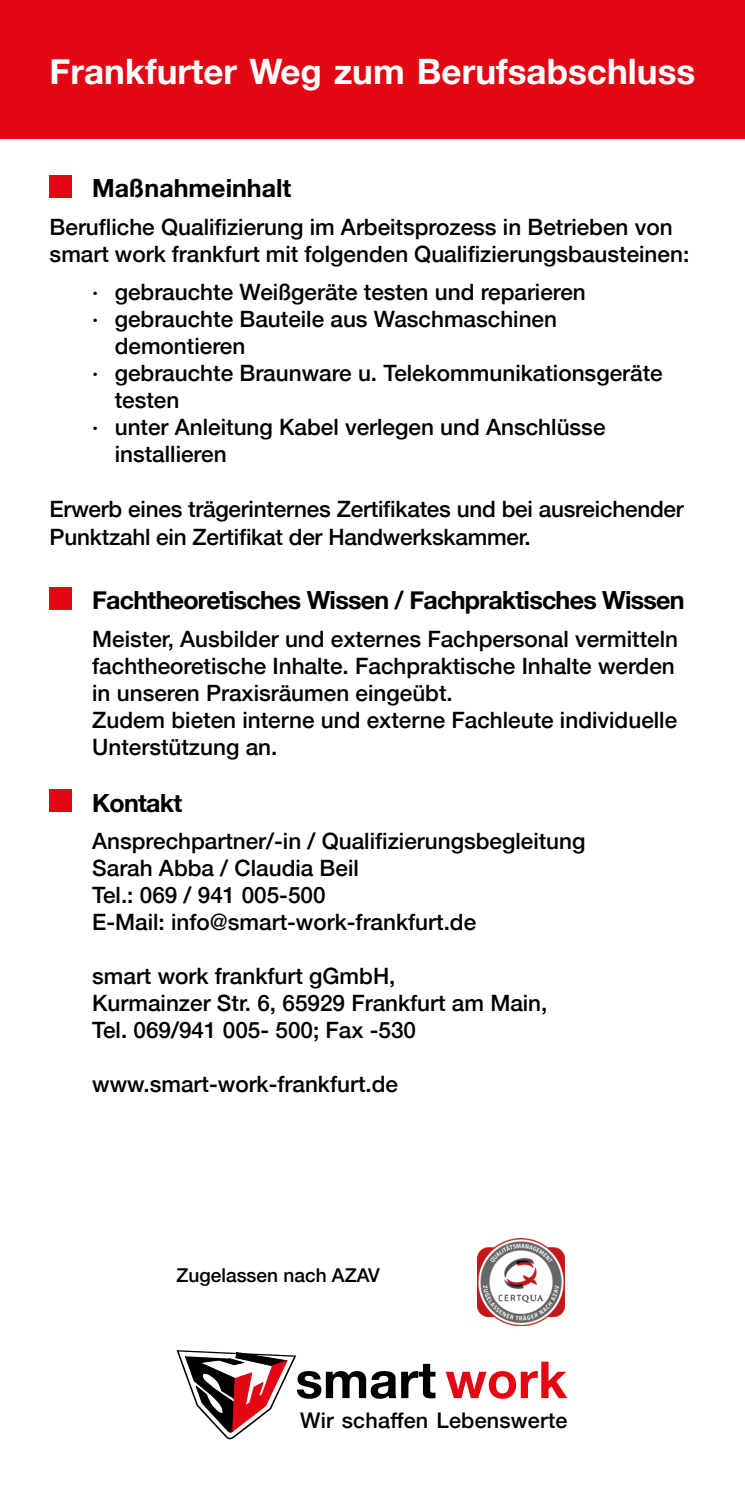
<style>
.page{position:relative;width:745px;height:1489px;background:#fff}
.page>*{position:absolute;margin:0;border:0;box-sizing:border-box;transform-origin:0 0}
.t1{font:700 51px "Helvetica Neue";color:#000}
.t2{font:700 35px "Helvetica Neue";color:#fff}
.t3{font:700 25px "Helvetica Neue";letter-spacing:-.03em;color:#000}
.t4{font:700 25px "Helvetica Neue";color:#000}
.t5{font:500 22.5px/27px "Helvetica Neue";color:#000}
.t6{font:500 21.5px "Helvetica Neue";letter-spacing:.01em;color:#000}
.t7{font:500 19px "Helvetica Neue";color:#000}
.s1{color:#e30613}
</style>
<div class="page">
<div style="left:0;top:0;width:744px;height:139px;background:#e30613"></div>
<div style="left:50px;top:175px;width:22px;height:22px;background:#e30613"></div>
<div style="left:50px;top:587px;width:22px;height:22px;background:#e30613"></div>
<div style="left:50px;top:789px;width:22px;height:22px;background:#e30613"></div>
<svg style="left:176px;top:1350px;width:120px;height:89px"></svg>
<img style="left:477px;top:1238px;width:87px;height:87px">
<h2 class="t2" style="left:50px;top:44px;width:646px">Frankfurter Weg zum Berufsabschluss</h2>
<p class="t4" style="left:92px;top:169px;width:200px">Maßnahmeinhalt</p>
<p class="t5" style="left:50px;top:211px;width:640px">Berufliche Qualifizierung im Arbeitsprozess in Betrieben von smart work frankfurt mit folgenden Qualifizierungsbausteinen:</p>
<p class="t5" style="left:92px;top:276px;width:495px">· gebrauchte Weißgeräte testen und reparieren</p>
<p class="t5" style="left:92px;top:303px;width:466px">· gebrauchte Bauteile aus Waschmaschinen</p>
<p class="t5" style="left:115px;top:330px;width:132px">demontieren</p>
<p class="t5" style="left:92px;top:357px;width:571px">· gebrauchte Braunware u. Telekommunikationsgeräte</p>
<p class="t5" style="left:115px;top:384px;width:66px">testen</p>
<p class="t5" style="left:92px;top:411px;width:514px">· unter Anleitung Kabel verlegen und Anschlüsse</p>
<p class="t5" style="left:115px;top:438px;width:113px">installieren</p>
<p class="t5" style="left:50px;top:493px;width:635px">Erwerb eines trägerinternes Zertifikates und bei ausreichender<br>Punktzahl ein Zertifikat der Handwerkskammer.</p>
<p class="t3" style="left:92px;top:580px;width:593px">Fachtheoretisches Wissen / Fachpraktisches Wissen</p>
<p class="t5" style="left:92px;top:623px;width:587px">Meister, Ausbilder und externes Fachpersonal vermitteln fachtheoretische Inhalte. Fachpraktische Inhalte werden in unseren Praxisräumen eingeübt.<br>Zudem bieten interne und externe Fachleute individuelle Unterstützung an.</p>
<p class="t3" style="left:92px;top:783px;width:91px">Kontakt</p>
<p class="t5" style="left:92px;top:825px;width:494px">Ansprechpartner/-in / Qualifizierungsbegleitung Sarah Abba / Claudia Beil<br>Tel.: 069 / 941 005-500<br>E-Mail: info@smart-work-frankfurt.de</p>
<p class="t5" style="left:92px;top:960px;width:456px">smart work frankfurt gGmbH,<br>Kurmainzer Str. 6, 65929 Frankfurt am Main,<br>Tel. 069/941 005- 500; Fax -530</p>
<p class="t5" style="left:92px;top:1068px;width:307px">www.smart-work-frankfurt.de</p>
<p class="t7" style="left:176px;top:1260px;width:205px">Zugelassen nach AZAV</p>
<h1 class="t1" style="left:295px;top:1339px;width:273px">smart <span class="s1">work</span></h1>
<p class="t6" style="left:300px;top:1402px;width:268px">Wir schaffen Lebenswerte</p>
</div>
